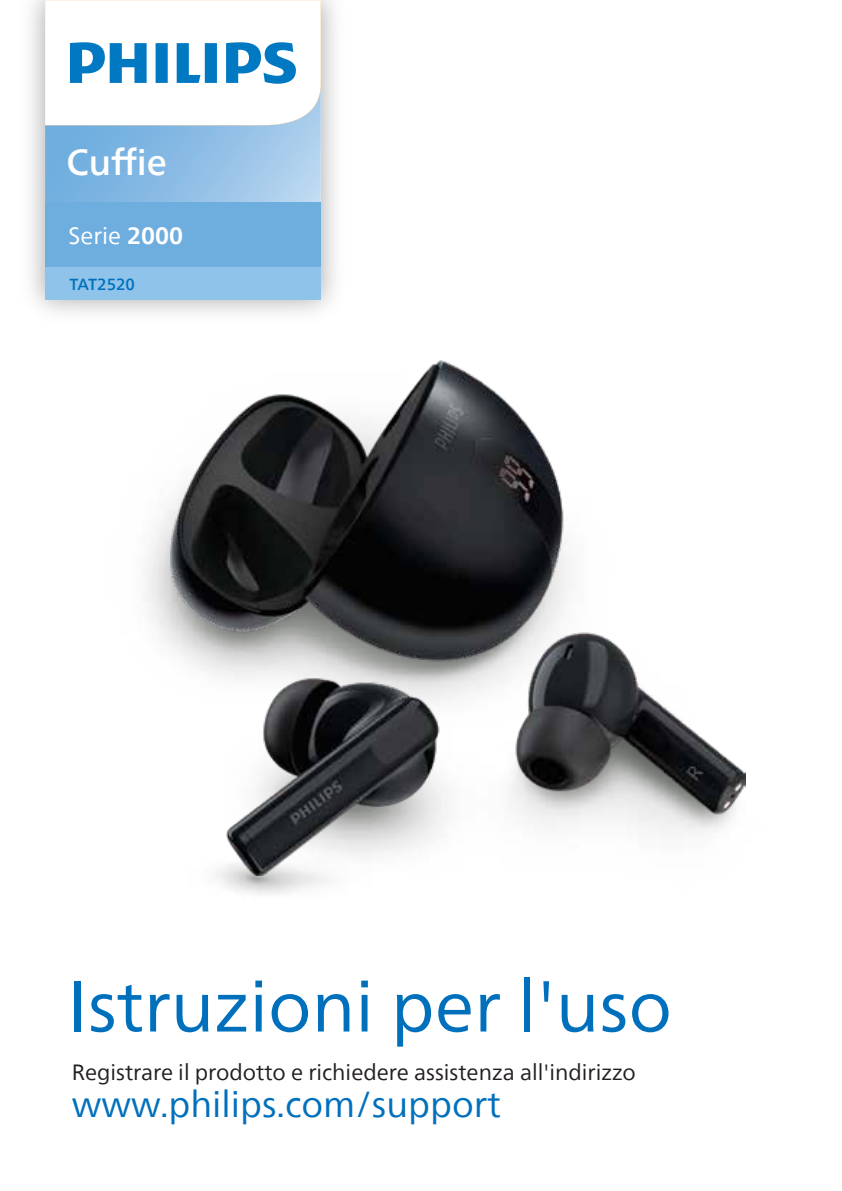
<style>
.page{position:relative;width:842px;height:1191px;background:#fff}
.page>*{position:absolute;margin:0;border:0;box-sizing:border-box;transform-origin:0 0}
.t1{font:72px "Neue Frutiger World";color:#0070bd}
.t2{font:36px "Neue Frutiger World";color:#0070bd}
.正文_0{font:500 36px "Neue Frutiger World";color:#fff}
.正文_0-2{font:23.6px "Neue Frutiger World";color:#fff}
.t3{font:22px "Neue Frutiger World";color:#231f20}
.正文_0-3{font:500 16px "Neue Frutiger World";color:#0070bd}
.s1{font-weight:700}
</style>
<div class="page">
<svg style="left:45px;top:1px;width:276px;height:201px"></svg>
<div style="left:45px;top:202px;width:276px;height:65px;background:#6eaedf"></div>
<div style="left:45px;top:267px;width:276px;height:33px;background:#8fc3e9"></div>
<img style="left:146px;top:506px;width:600px;height:388px">
<img style="left:171px;top:360px;width:574px;height:516px">
<p class="正文_0" style="left:67px;top:133px;width:102px">Cuffie</p>
<p class="正文_0-2" style="left:69px;top:218px;width:116px">Serie <span class="s1">2000</span></p>
<p class="正文_0-3" style="left:70px;top:271px;width:67px">TAT2520</p>
<p class="t1" style="left:68px;top:950px;width:606px">Istruzioni per l'uso</p>
<p class="t3" style="left:72px;top:1055px;width:566px">Registrare il prodotto e richiedere assistenza all'indirizzo</p>
<p class="t2" style="left:72px;top:1076px;width:431px">www.philips.com/support</p>
</div>
